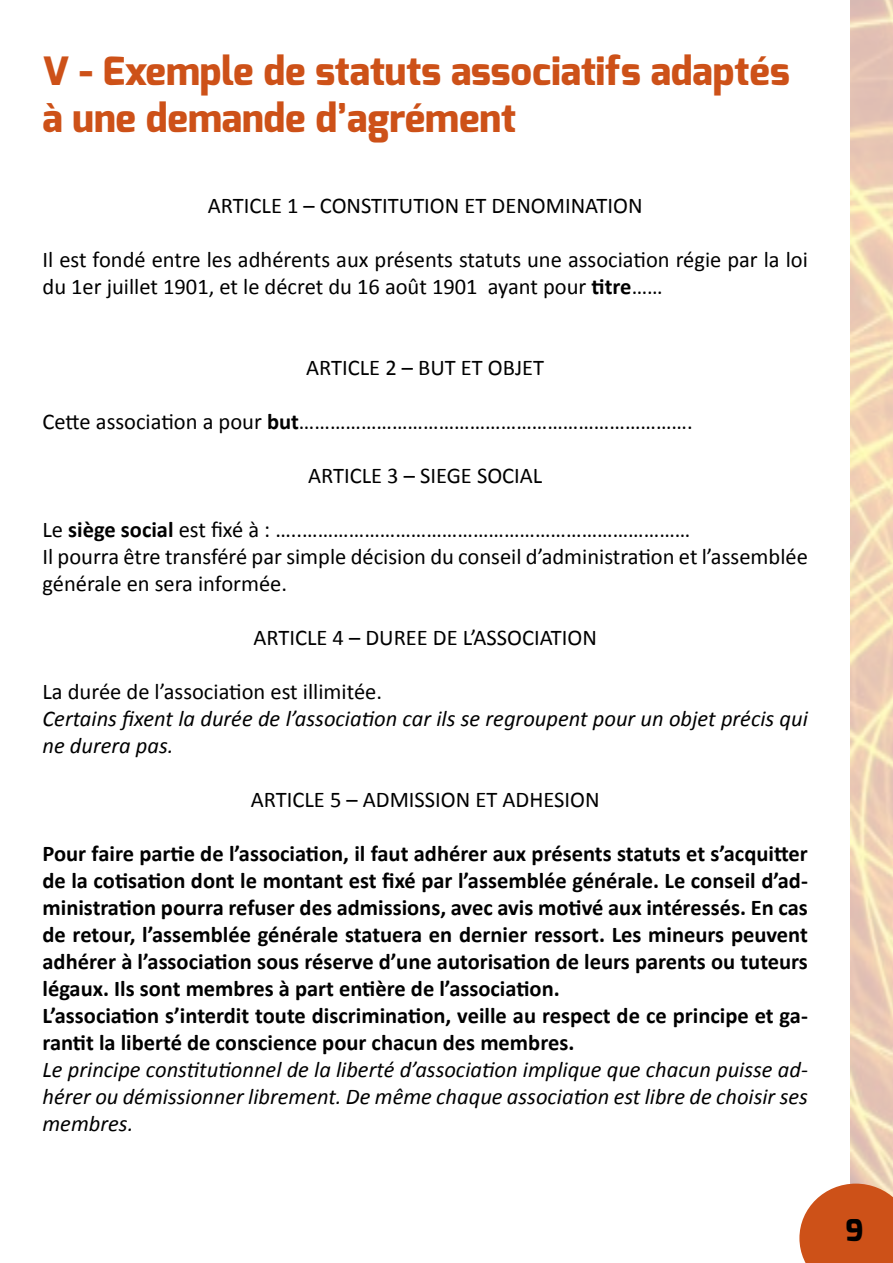
<style>
.page{position:relative;width:893px;height:1263px;background:#fff}
.page>*{position:absolute;margin:0;border:0;box-sizing:border-box;transform-origin:0 0}
.t1{font:800 39px/46.8px "Exo";color:#cd5118}
.t2{font:800 30px "Exo";color:#000}
.t3{font:700 22.5px/27px "Calibri";color:#000}
.t4{font:22.5px/27px "Calibri";color:#000}
.t5{font:italic 22.5px/27px "Calibri";color:#000}
.s1{font-weight:700}
</style>
<div class="page">
<img style="left:850px;top:0;width:43px;height:1183px">
<svg style="left:799px;top:1183px;width:94px;height:80px;background:#d36633"></svg>
<h1 class="t1" style="left:43px;top:48px;width:749px">V - Exemple de statuts associatifs adaptés à une demande d’agrément</h1>
<p class="t4" style="left:208px;top:191px;width:436px">ARTICLE 1 – CONSTITUTION ET DENOMINATION</p>
<p class="t4" style="left:43px;top:245px;width:767px">Il est fondé entre les adhérents aux présents statuts une association régie par la loi du 1er juillet 1901, et le décret du 16 août 1901 ayant pour <span class="s1">titre</span>……</p>
<p class="t4" style="left:306px;top:353px;width:239px">ARTICLE 2 – BUT ET OBJET</p>
<p class="t4" style="left:43px;top:407px;width:652px">Cette association a pour <span class="s1">but</span>………………………………………………………………….</p>
<p class="t4" style="left:308px;top:461px;width:236px">ARTICLE 3 – SIEGE SOCIAL</p>
<p class="t4" style="left:43px;top:515px;width:767px">Le <span class="s1">siège social</span> est fixé à : …..…………………………………………………………………<br>Il pourra être transféré par simple décision du conseil d’administration et l’assemblée générale en sera informée.</p>
<p class="t4" style="left:253px;top:623px;width:345px">ARTICLE 4 – DUREE DE L’ASSOCIATION</p>
<p class="t4" style="left:43px;top:677px;width:341px">La durée de l’association est illimitée.</p>
<p class="t5" style="left:43px;top:704px;width:767px">Certains fixent la durée de l’association car ils se regroupent pour un objet précis qui ne durera pas.</p>
<p class="t4" style="left:251px;top:785px;width:350px">ARTICLE 5 – ADMISSION ET ADHESION</p>
<p class="t3" style="left:43px;top:839px;width:767px">Pour faire partie de l’association, il faut adhérer aux présents statuts et s’acquitter de la cotisation dont le montant est fixé par l’assemblée générale. Le conseil d’ad&shy;ministration pourra refuser des admissions, avec avis motivé aux intéressés. En cas de retour, l’assemblée générale statuera en dernier ressort. Les mineurs peuvent adhérer à l’association sous réserve d’une autorisation de leurs parents ou tuteurs légaux. Ils sont membres à part entière de l’association.<br>L’association s’interdit toute discrimination, veille au respect de ce principe et ga&shy;rantit la liberté de conscience pour chacun des membres.</p>
<p class="t5" style="left:43px;top:1055px;width:767px;text-align:justify">Le principe constitutionnel de la liberté d’association implique que chacun puisse ad&shy;hérer ou démissionner librement. De même chaque association est libre de choisir ses membres.</p>
<h2 class="t2" style="left:845px;top:1211px;width:20px">9</h2>
</div>
